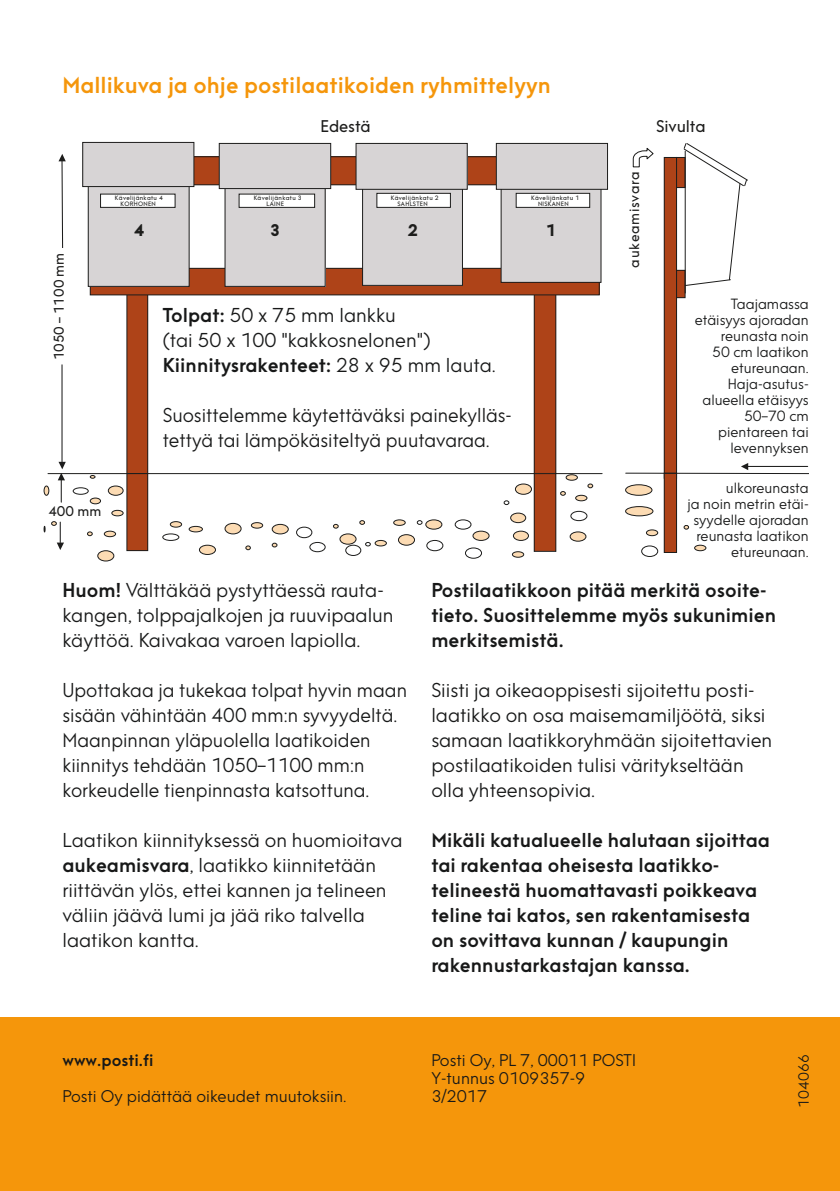
<style>
.page{position:relative;width:840px;height:1191px;background:#fff}
.page>*{position:absolute;margin:0;border:0;box-sizing:border-box;transform-origin:0 0}
.Väliotsikko{font:500 21.8px "Posti Sans";color:#f5960b}
._1_Leipis_ei_sis{font:19px/25px "Posti Sans";color:#171818}
._1_Leipis_ei_sis-2{font:500 19px/25px "Posti Sans";color:#171818}
.Kuvateksti{font:16px "Posti Sans";color:#171818}
.t1{font:16px "Posti Sans";letter-spacing:-.005em;color:#1d1d1c}
.Kuvateksti-2{font:500 16px "Posti Sans";color:#171818}
.t2{font:700 16px "Posti Sans";color:#1d1d1c}
.Kuvateksti-3{font:14px/16px "Posti Sans";color:#171818;text-align:right}
.t3{font:13.4px "Posti Sans";color:#1d1d1c}
.t4{font:13.4px "Posti Sans";letter-spacing:.05em;color:#1d1d1c}
.t5{font:6px/5.8px "Posti Sans";letter-spacing:.05em;color:#1d1d1c;text-align:center}
.s1{font-weight:500}
.s2{font-weight:400}
</style>
<div class="page">
<div style="left:0;top:1018px;width:839px;height:173px;background:#f5960b"></div>
<div style="left:664px;top:157px;width:12px;height:321px;background:#ae4318"></div>
<div style="left:663px;top:157px;width:13px;height:321px;border:1px solid #1d1d1c"></div>
<div style="left:676px;top:157px;width:8px;height:31px;background:#ae4318"></div>
<div style="left:676px;top:157px;width:9px;height:31px;border:1px solid #1d1d1c"></div>
<div style="left:676px;top:270px;width:8px;height:28px;background:#ae4318"></div>
<div style="left:676px;top:270px;width:9px;height:28px;border:1px solid #1d1d1c"></div>
<hr style="left:48px;top:473px;width:553px;height:1px;background:#1d1d1c">
<svg style="left:683px;top:143px;width:64px;height:143px"></svg>
<hr style="left:684px;top:151px;width:1px;height:142px;background:#1d1d1c">
<div style="left:534px;top:157px;width:21px;height:316px;background:#ae4318"></div>
<div style="left:533px;top:157px;width:22px;height:317px;border:1px solid #1d1d1c"></div>
<div style="left:127px;top:157px;width:21px;height:316px;background:#ae4318"></div>
<div style="left:127px;top:157px;width:21px;height:317px;border:1px solid #1d1d1c"></div>
<div style="left:87px;top:157px;width:513px;height:28px;background:#ae4318"></div>
<div style="left:87px;top:156px;width:514px;height:29px;border:1px solid #1d1d1c"></div>
<div style="left:90px;top:268px;width:509px;height:27px;background:#ae4318"></div>
<div style="left:90px;top:268px;width:509px;height:27px;border:1px solid #1d1d1c"></div>
<div style="left:88px;top:160px;width:101px;height:126px;background:#d7d4d5"></div>
<div style="left:88px;top:160px;width:101px;height:127px;border:1px solid #1d1d1c"></div>
<div style="left:501px;top:155px;width:99px;height:127px;background:#d7d4d5"></div>
<div style="left:500px;top:155px;width:101px;height:128px;border:1px solid #1d1d1c"></div>
<div style="left:225px;top:160px;width:100px;height:126px;background:#d7d4d5"></div>
<div style="left:225px;top:160px;width:100px;height:127px;border:1px solid #1d1d1c"></div>
<div style="left:362px;top:157px;width:100px;height:128px;background:#d7d4d5"></div>
<div style="left:362px;top:156px;width:100px;height:130px;border:1px solid #1d1d1c"></div>
<div style="left:496px;top:143px;width:111px;height:46px;background:#d7d4d5"></div>
<div style="left:496px;top:143px;width:111px;height:47px;border:1px solid #1d1d1c"></div>
<div style="left:356px;top:143px;width:111px;height:46px;background:#d7d4d5"></div>
<div style="left:355px;top:143px;width:112px;height:47px;border:1px solid #1d1d1c"></div>
<div style="left:219px;top:143px;width:111px;height:46px;background:#d7d4d5"></div>
<div style="left:219px;top:143px;width:112px;height:46px;border:1px solid #1d1d1c"></div>
<div style="left:83px;top:142px;width:111px;height:44px;background:#d7d4d5"></div>
<div style="left:82px;top:142px;width:112px;height:45px;border:1px solid #1d1d1c"></div>
<div style="left:100px;top:194px;width:75px;height:13px;background:#fff"></div>
<div style="left:100px;top:194px;width:75px;height:14px;border:1px solid #1d1d1c"></div>
<div style="left:127px;top:473px;width:21px;height:78px;border:1px solid #1d1d1c"></div>
<div style="left:664px;top:473px;width:12px;height:79px;background:#ae4318"></div>
<div style="left:663px;top:473px;width:13px;height:80px;border:1px solid #1d1d1c"></div>
<div style="left:533px;top:473px;width:22px;height:78px;border:1px solid #1d1d1c"></div>
<hr style="left:61px;top:365px;width:1px;height:97px;background:#1d1d1c">
<svg style="left:58px;top:154px;width:8px;height:94px"></svg>
<svg style="left:58px;top:462px;width:8px;height:25px"></svg>
<div style="left:98px;top:551px;width:16px;height:10px;background:#31302d;border-radius:50%"></div>
<div style="left:97px;top:550px;width:17px;height:11px;border:1px solid #1d1d1c;border-radius:50%"></div>
<svg style="left:625px;top:485px;width:26px;height:10px"></svg>
<div style="left:625px;top:484px;width:27px;height:11px;border:1px solid #1d1d1c;border-radius:50%"></div>
<div style="left:565px;top:474px;width:12px;height:6px;border:1px solid #1d1d1c;border-radius:50%"></div>
<div style="left:694px;top:545px;width:11px;height:6px;background:#fcdbb3;border-radius:50%"></div>
<div style="left:693px;top:545px;width:13px;height:6px;border:1px solid #1d1d1c;border-radius:50%"></div>
<svg style="left:587px;top:483px;width:5px;height:4px"></svg>
<svg style="left:89px;top:475px;width:489px;height:84px"></svg>
<div style="left:239px;top:194px;width:75px;height:13px;background:#fff"></div>
<div style="left:239px;top:194px;width:76px;height:14px;border:1px solid #1d1d1c"></div>
<div style="left:376px;top:193px;width:74px;height:14px;background:#fff"></div>
<div style="left:376px;top:193px;width:74px;height:15px;border:1px solid #1d1d1c"></div>
<div style="left:516px;top:193px;width:73px;height:14px;background:#fff"></div>
<div style="left:515px;top:193px;width:74px;height:15px;border:1px solid #1d1d1c"></div>
<svg style="left:683px;top:525px;width:5px;height:4px"></svg>
<div style="left:44px;top:486px;width:5px;height:9px;background:#fcdbb3;border-radius:50%"></div>
<div style="left:44px;top:485px;width:5px;height:10px;border:1px solid #1d1d1c;border-radius:50%"></div>
<svg style="left:51px;top:487px;width:607px;height:70px"></svg>
<hr style="left:625px;top:473px;width:183px;height:1px;background:#1d1d1c">
<hr style="left:747px;top:466px;width:60px;height:1px;background:#1d1d1c">
<svg style="left:741px;top:463px;width:6px;height:7px"></svg>
<svg style="left:632px;top:148px;width:21px;height:20px"></svg>
<p class="Väliotsikko" style="left:62px;top:71px;width:489px">Mallikuva ja ohje postilaatikoiden ryhmittelyyn</p>
<p class="t1" style="left:320px;top:116px;width:52px">Edestä</p>
<p class="t1" style="left:655px;top:116px;width:51px">Sivulta</p>
<p class="t3" style="left:51px;top:360px;width:109px;rotate:-90deg">1050 – 1100 mm</p>
<p class="t5" style="left:115px;top:195px;width:50px">Kävelijänkatu 4<br>KORHONEN</p>
<p class="t5" style="left:266px;top:195px;width:37px;text-align:left;text-indent:-13px">Kävelijänkatu 3<br>LAINE</p>
<p class="t5" style="left:397px;top:195px;width:43px;text-align:left;text-indent:-7px">Kävelijänkatu 2<br>SAHLSTEN</p>
<p class="t5" style="left:531px;top:195px;width:50px">Kävelijänkatu 1<br>NISKANEN</p>
<p class="t2" style="left:134px;top:219px;width:12px">4</p>
<p class="t2" style="left:269px;top:219px;width:12px">3</p>
<p class="t2" style="left:407px;top:219px;width:12px">2</p>
<p class="t2" style="left:545px;top:219px;width:12px">1</p>
<p class="_1_Leipis_ei_sis" style="left:163px;top:303px;width:269px"><span class="s1">Tolpat:</span> 50 x 75 mm lankku (tai 50 x 100 "kakkosnelonen")</p>
<p class="_1_Leipis_ei_sis-2" style="left:163px;top:352px;width:334px">Kiinnitysrakenteet: <span class="s2">28 x 95 mm lauta.</span></p>
<p class="_1_Leipis_ei_sis" style="left:163px;top:403px;width:350px">Suosittelemme käytettäväksi painekylläs&shy;tettyä tai lämpökäsiteltyä puutavaraa.</p>
<p class="t3" style="left:48px;top:503px;width:54px">400 mm</p>
<p class="t4" style="left:625px;top:267px;width:97px;rotate:-90deg">aukeamisvara</p>
<p class="Kuvateksti-3" style="left:694px;top:296px;width:115px">Taajamassa etäisyys ajoradan reunasta noin<br>50 cm laatikon etureunaan.</p>
<p class="Kuvateksti-3" style="left:702px;top:376px;width:108px">Haja-asutus&shy;alueella etäisyys<br>50–70 cm pientareen tai levennyksen</p>
<p class="Kuvateksti-3" style="left:725px;top:479px;width:84px">ulkoreunasta</p>
<p class="Kuvateksti-3" style="left:687px;top:495px;width:123px">ja noin metrin etäi&shy;syydelle ajoradan reunasta laatikon etureunaan.</p>
<p class="_1_Leipis_ei_sis" style="left:62px;top:578px;width:332px"><span class="s1">Huom!</span> Välttäkää pystyttäessä rauta&shy;kangen, tolppajalkojen ja ruuvipaalun käyttöä. Kaivakaa varoen lapiolla.</p>
<p class="_1_Leipis_ei_sis" style="left:62px;top:678px;width:346px">Upottakaa ja tukekaa tolpat hyvin maan sisään vähintään 400 mm:n syvyydeltä.<br>Maanpinnan yläpuolella laatikoiden kiinnitys tehdään 1050–1100 mm:n korkeudelle tienpinnasta katsottuna.</p>
<p class="_1_Leipis_ei_sis" style="left:62px;top:828px;width:341px">Laatikon kiinnityksessä on huomioitava <span class="s1">aukeamisvara</span>, laatikko kiinnitetään riittävän ylös, ettei kannen ja telineen väliin jäävä lumi ja jää riko talvella laatikon kantta.</p>
<p class="_1_Leipis_ei_sis-2" style="left:431px;top:577px;width:346px">Postilaatikkoon pitää merkitä osoite&shy;tieto. Suosittelemme myös sukunimien merkitsemistä.</p>
<p class="_1_Leipis_ei_sis" style="left:431px;top:678px;width:342px">Siisti ja oikeaoppisesti sijoitettu posti&shy;laatikko on osa maisemamiljöötä, siksi samaan laatikkoryhmään sijoitettavien postilaatikoiden tulisi väritykseltään olla yhteensopivia.</p>
<p class="_1_Leipis_ei_sis-2" style="left:431px;top:827px;width:340px">Mikäli katualueelle halutaan sijoittaa tai rakentaa oheisesta laatikko&shy;telineestä huomattavasti poikkeava teline tai katos, sen rakentamisesta on sovittava kunnan / kaupungin rakennustarkastajan kanssa.</p>
<p class="Kuvateksti-2" style="left:62px;top:1050px;width:93px">www.posti.fi</p>
<p class="Kuvateksti" style="left:62px;top:1086px;width:285px">Posti Oy pidättää oikeudet muutoksiin.</p>
<p class="Kuvateksti" style="left:431px;top:1050px;width:206px">Posti Oy, PL 7, 00011 POSTI</p>
<p class="Kuvateksti" style="left:431px;top:1068px;width:155px">Y-tunnus 0109357-9</p>
<p class="Kuvateksti" style="left:431px;top:1086px;width:57px">3/2017</p>
<p class="Kuvateksti-3" style="left:795px;top:1107px;width:55px;rotate:-90deg">104066</p>
</div>
